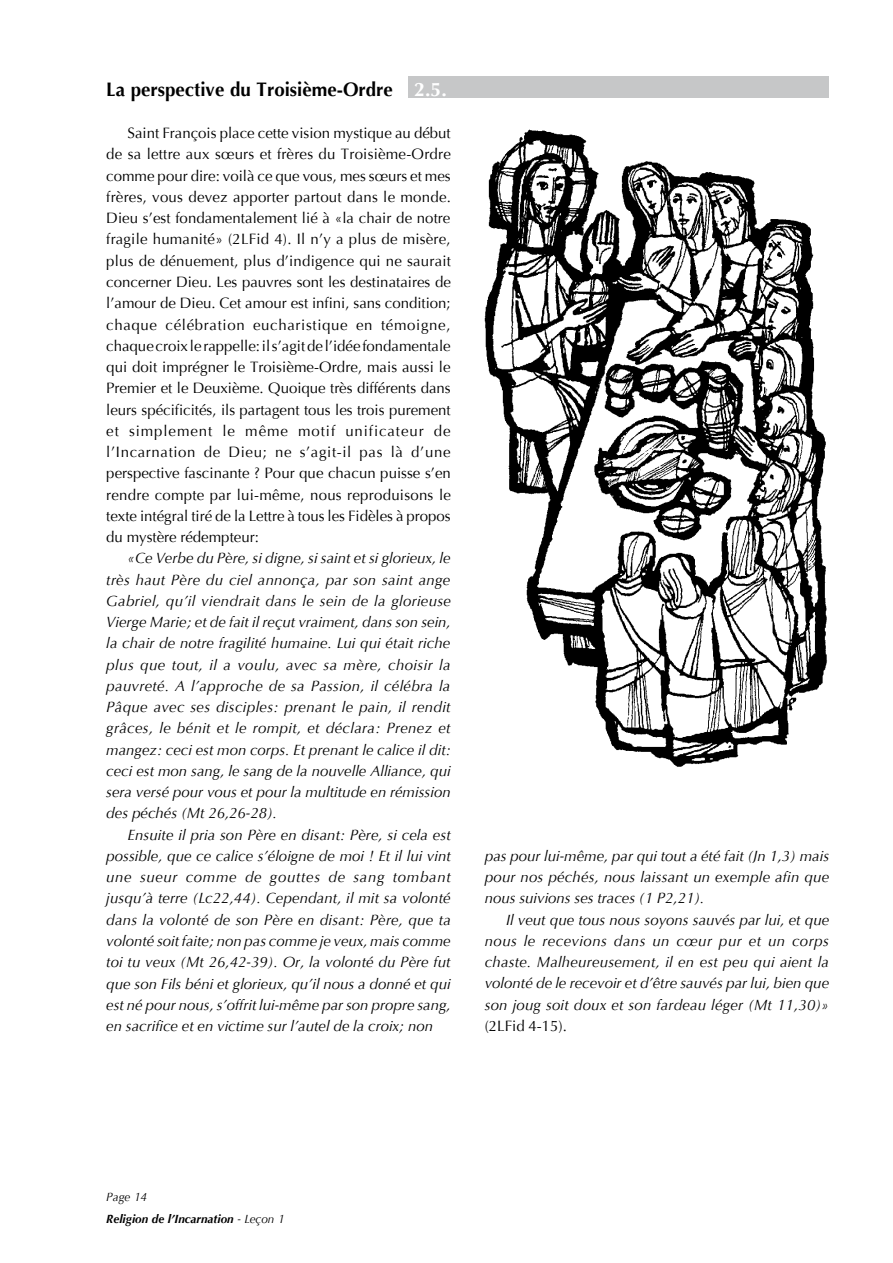
<style>
.page{position:relative;width:893px;height:1263px;background:#fff}
.page>*{position:absolute;margin:0;border:0;box-sizing:border-box;transform-origin:0 0}
.t1{font:700 19.5px "Optima";color:#000;scale:.96 1}
.t2{font:italic 15px/21.3px "Optima";color:#000;text-align:justify}
.t3{font:15px/21.3px "Optima";color:#000;text-align:justify}
.t4{font:italic 700 12px/21.3px "Optima";color:#000}
.s1{color:#fff}
.s2{font-weight:400}
</style>
<div class="page">
<div style="left:408px;top:77px;width:421px;height:21px;background:#c6c7c8"></div>
<img style="left:485px;top:130px;width:342px;height:637px">
<h1 class="t1" style="left:106px;top:78px;width:356px">La perspective du Troisième-Ordre <span class="s1">2.5.</span></h1>
<p class="t3" style="left:106px;top:123px;width:346px;text-indent:21px">Saint François place cette vision mystique au début de sa lettre aux sœurs et frères du Troisième-Ordre comme pour dire: voilà ce que vous, mes sœurs et mes frères, vous devez apporter partout dans le monde.<br>Dieu s’est fondamentalement lié à «la chair de notre fragile humanité» (2LFid 4). Il n’y a plus de misère, plus de dénuement, plus d’indigence qui ne saurait concerner Dieu. Les pauvres sont les destinataires de l’amour de Dieu. Cet amour est infini, sans condition; chaque célébration eucharistique en témoigne, chaque croix le rappelle: il s’agit de l’idée fondamentale qui doit imprégner le Troisième-Ordre, mais aussi le Premier et le Deuxième. Quoique très différents dans leurs spécificités, ils partagent tous les trois purement et simplement le même motif unificateur de l’Incarnation de Dieu; ne s’agit-il pas là d’une perspective fascinante ? Pour que chacun puisse s’en rendre compte par lui-même, nous reproduisons le texte intégral tiré de la Lettre à tous les Fidèles à propos du mystère rédempteur:</p>
<p class="t2" style="left:106px;top:548px;width:346px;text-indent:21px">«Ce Verbe du Père, si digne, si saint et si glorieux, le très haut Père du ciel annonça, par son saint ange Gabriel, qu’il viendrait dans le sein de la glorieuse Vierge Marie; et de fait il reçut vraiment, dans son sein, la chair de notre fragilité humaine. Lui qui était riche plus que tout, il a voulu, avec sa mère, choisir la pauvreté. A l’approche de sa Passion, il célébra la Pâque avec ses disciples: prenant le pain, il rendit grâces, le bénit et le rompit, et déclara: Prenez et mangez: ceci est mon corps. Et prenant le calice il dit: ceci est mon sang, le sang de la nouvelle Alliance, qui sera versé pour vous et pour la multitude en rémission des péchés (Mt 26,26-28).</p>
<p class="t2" style="left:106px;top:824px;width:346px;text-indent:21px">Ensuite il pria son Père en disant: Père, si cela est possible, que ce calice s’éloigne de moi ! Et il lui vint une sueur comme de gouttes de sang tombant jusqu’à terre (Lc22,44). Cependant, il mit sa volonté dans la volonté de son Père en disant: Père, que ta volonté soit faite; non pas comme je veux, mais comme toi tu veux (Mt 26,42-39). Or, la volonté du Père fut que son Fils béni et glorieux, qu’il nous a donné et qui est né pour nous, s’offrit lui-même par son propre sang, en sacrifice et en victime sur l’autel de la croix; non</p>
<p class="t2" style="left:485px;top:845px;width:346px">pas pour lui-même, par qui tout a été fait (Jn 1,3) mais pour nos péchés, nous laissant un exemple afin que nous suivions ses traces (1 P2,21).</p>
<p class="t2" style="left:485px;top:909px;width:346px;text-indent:21px">Il veut que tous nous soyons sauvés par lui, et que nous le recevions dans un cœur pur et un corps chaste. Malheureusement, il en est peu qui aient la volonté de le recevoir et d’être sauvés par lui, bien que son joug soit doux et son fardeau léger (Mt 11,30)»</p>
<p class="t3" style="left:485px;top:1015px;width:84px">(2LFid 4-15).</p>
<p class="t4" style="left:106px;top:1186px;width:180px"><span class="s2">Page 14<br></span>Religion de l’Incarnation <span class="s2">- Leçon 1</span></p>
</div>
